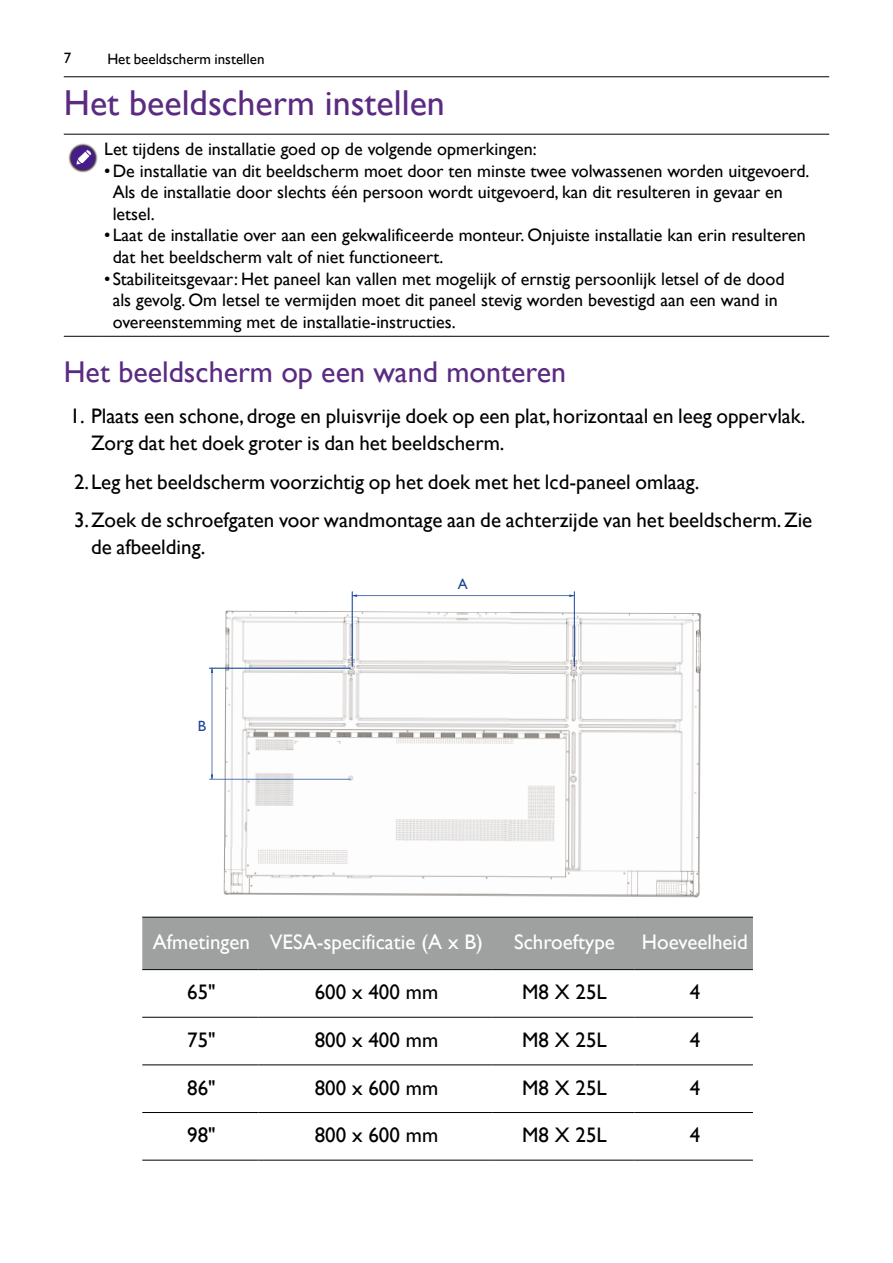
<style>
.page{position:relative;width:893px;height:1263px;background:#fff}
.page>*{position:absolute;margin:0;border:0;box-sizing:border-box;transform-origin:0 0}
.t1{font:36px "Gill Sans";color:#5b2b82}
.t2{font:30px "Gill Sans";color:#5b2b82}
.t3{font:21px/27px "Gill Sans";color:#000}
.t4{font:21px "Gill Sans";color:#fff}
.t5{font:18px/21.6px "Gill Sans";color:#000}
.t6{font:15px "Gill Sans";color:#000}
.t7{font:15px "Gill Sans";color:#1b4593}
</style>
<div class="page">
<hr style="left:64px;top:77px;width:765px;height:1px;background:#000">
<svg style="left:64px;top:335px;width:765px;height:1px"></svg>
<hr style="left:64px;top:134px;width:36px;height:1px;background:#000">
<hr style="left:100px;top:134px;width:729px;height:1px;background:#000">
<hr style="left:64px;top:336px;width:36px;height:1px;background:#000">
<hr style="left:100px;top:336px;width:729px;height:1px;background:#000">
<img style="left:68px;top:143px;width:30px;height:30px">
<div style="left:71px;top:146px;width:24px;height:24px;background:#461d87;border-radius:50%"></div>
<svg style="left:76px;top:150px;width:16px;height:15px"></svg>
<img style="left:224px;top:611px;width:285px;height:236px">
<img style="left:509px;top:612px;width:192px;height:285px">
<img style="left:224px;top:847px;width:286px;height:49px">
<hr style="left:357px;top:595px;width:213px;height:1px;background:#19499e">
<svg style="left:569px;top:591px;width:6px;height:76px"></svg>
<svg style="left:209px;top:591px;width:148px;height:189px"></svg>
<div style="left:142px;top:918px;width:611px;height:51px;background:#9fa0a0"></div>
<svg style="left:142px;top:970px;width:611px;height:190px"></svg>
<hr style="left:142px;top:917px;width:116px;height:1px;background:#000">
<hr style="left:258px;top:917px;width:234px;height:1px;background:#000">
<hr style="left:492px;top:917px;width:143px;height:1px;background:#000">
<hr style="left:635px;top:917px;width:118px;height:1px;background:#000">
<hr style="left:142px;top:1017px;width:116px;height:1px;background:#000">
<hr style="left:258px;top:1017px;width:234px;height:1px;background:#000">
<hr style="left:492px;top:1017px;width:143px;height:1px;background:#000">
<hr style="left:635px;top:1017px;width:118px;height:1px;background:#000">
<hr style="left:142px;top:1064px;width:116px;height:1px;background:#000">
<hr style="left:258px;top:1064px;width:234px;height:1px;background:#000">
<hr style="left:492px;top:1064px;width:143px;height:1px;background:#000">
<hr style="left:635px;top:1064px;width:118px;height:1px;background:#000">
<hr style="left:142px;top:1112px;width:116px;height:1px;background:#000">
<hr style="left:258px;top:1112px;width:234px;height:1px;background:#000">
<hr style="left:492px;top:1112px;width:143px;height:1px;background:#000">
<hr style="left:635px;top:1112px;width:118px;height:1px;background:#000">
<hr style="left:142px;top:969px;width:116px;height:1px;background:#000">
<hr style="left:258px;top:969px;width:234px;height:1px;background:#000">
<hr style="left:492px;top:969px;width:143px;height:1px;background:#000">
<hr style="left:635px;top:969px;width:118px;height:1px;background:#000">
<hr style="left:142px;top:1160px;width:116px;height:1px;background:#000">
<hr style="left:258px;top:1160px;width:234px;height:1px;background:#000">
<hr style="left:492px;top:1160px;width:143px;height:1px;background:#000">
<hr style="left:635px;top:1160px;width:118px;height:1px;background:#000">
<p class="t6" style="left:64px;top:49px;width:9px">7</p>
<p class="t6" style="left:107px;top:50px;width:159px">Het beeldscherm instellen</p>
<h1 class="t1" style="left:64px;top:82px;width:383px">Het beeldscherm instellen</h1>
<p class="t5" style="left:104px;top:138px;width:434px">Let tijdens de installatie goed op de volgende opmerkingen:</p>
<p class="t5" style="left:113px;top:160px;width:698px;text-indent:-8px">•De installatie van dit beeldscherm moet door ten minste twee volwassenen worden uitgevoerd.<br>Als de installatie door slechts één persoon wordt uitgevoerd, kan dit resulteren in gevaar en letsel.</p>
<p class="t5" style="left:113px;top:225px;width:695px;text-indent:-8px">•Laat de installatie over aan een gekwalificeerde monteur. Onjuiste installatie kan erin resulteren dat het beeldscherm valt of niet functioneert.</p>
<p class="t5" style="left:113px;top:268px;width:673px;text-indent:-8px">• Stabiliteitsgevaar: Het paneel kan vallen met mogelijk of ernstig persoonlijk letsel of de dood als gevolg. Om letsel te vermijden moet dit paneel stevig worden bevestigd aan een wand in overeenstemming met de installatie-instructies.</p>
<h2 class="t2" style="left:64px;top:354px;width:504px">Het beeldscherm op een wand monteren</h2>
<p class="t3" style="left:91px;top:402px;width:716px;text-indent:-21px">1. Plaats een schone, droge en pluisvrije doek op een plat, horizontaal en leeg oppervlak.<br>Zorg dat het doek groter is dan het beeldscherm.</p>
<p class="t3" style="left:74px;top:464px;width:740px;line-height:37.5px">2.Leg het beeldscherm voorzichtig op het doek met het lcd-paneel omlaag.<br>3.Zoek de schroefgaten voor wandmontage aan de achterzijde van het beeldscherm. Zie</p>
<p class="t3" style="left:91px;top:534px;width:116px">de afbeelding.</p>
<p class="t7" style="left:458px;top:575px;width:11px">A</p>
<p class="t7" style="left:198px;top:717px;width:10px">B</p>
<p class="t4" style="left:153px;top:930px;width:332px">Afmetingen VESA-specificatie (A x B)</p>
<p class="t4" style="left:514px;top:930px;width:102px">Schroeftype</p>
<p class="t4" style="left:642px;top:930px;width:107px">Hoeveelheid</p>
<p class="t3" style="left:187px;top:979px;width:30px">65"</p>
<p class="t3" style="left:315px;top:979px;width:125px">600 x 400 mm</p>
<p class="t3" style="left:522px;top:979px;width:86px">M8 X 25L</p>
<p class="t3" style="left:690px;top:979px;width:12px">4</p>
<p class="t3" style="left:187px;top:1027px;width:30px">75"</p>
<p class="t3" style="left:315px;top:1027px;width:125px">800 x 400 mm</p>
<p class="t3" style="left:522px;top:1027px;width:86px">M8 X 25L</p>
<p class="t3" style="left:690px;top:1027px;width:12px">4</p>
<p class="t3" style="left:187px;top:1074px;width:30px">86"</p>
<p class="t3" style="left:315px;top:1074px;width:125px">800 x 600 mm</p>
<p class="t3" style="left:522px;top:1074px;width:86px">M8 X 25L</p>
<p class="t3" style="left:690px;top:1074px;width:12px">4</p>
<p class="t3" style="left:187px;top:1122px;width:30px">98"</p>
<p class="t3" style="left:315px;top:1122px;width:125px">800 x 600 mm</p>
<p class="t3" style="left:522px;top:1122px;width:86px">M8 X 25L</p>
<p class="t3" style="left:690px;top:1122px;width:12px">4</p>
</div>
